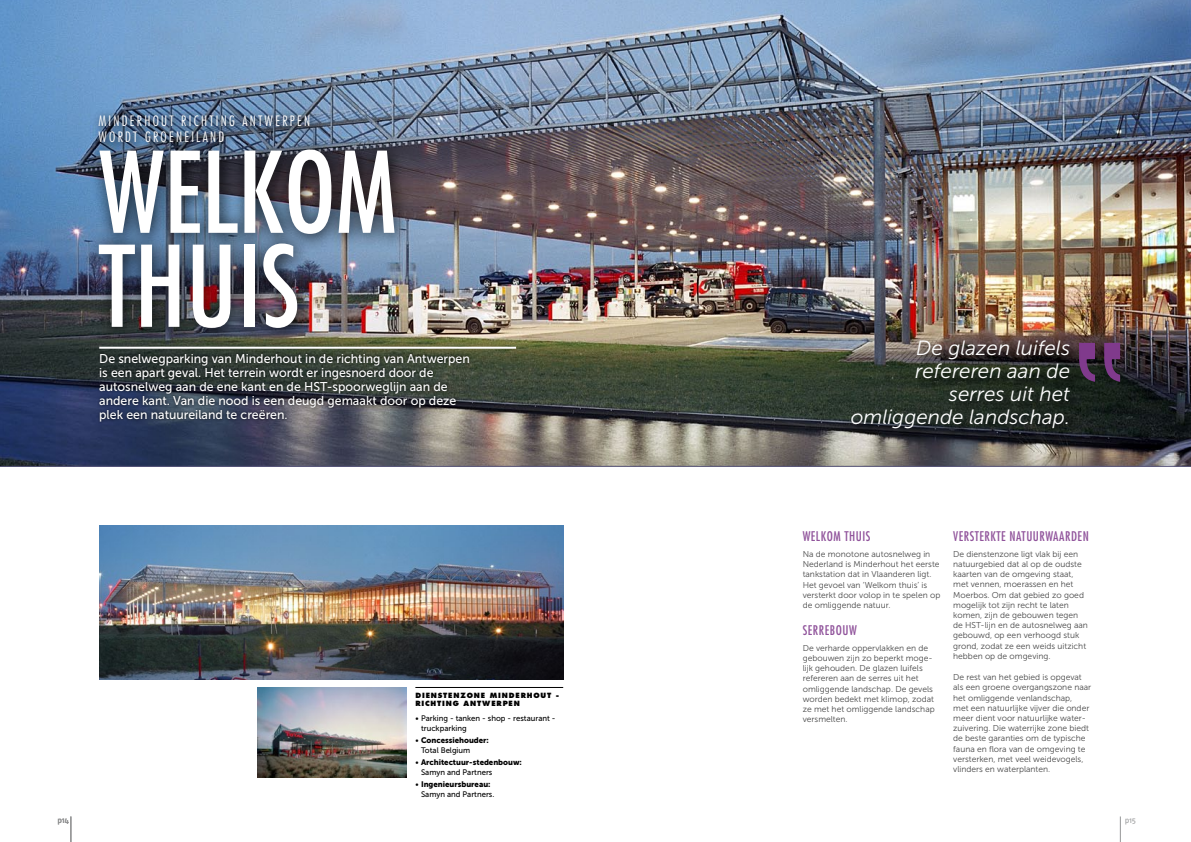
<style>
.page{position:relative;width:1191px;height:842px;background:#fff}
.page>*{position:absolute;margin:0;border:0;box-sizing:border-box;transform-origin:0 0}
.t1{font:condensed 109px/94px "Futura";color:#fff}
.t2{font:italic 20.6px/23.1px "Museo Sans 300";color:#fff;text-align:right}
.t3{font:300 condensed 14px "Futura";letter-spacing:.16em;color:#fff}
.t4{font:condensed 13px "Futura";letter-spacing:.04em;color:#90539b}
.t5{font:12.7px/14px "Museo Sans 500";color:#fff}
.t6{font:8.5px/10.2px "Museo Sans 300";color:#474747}
.t7{font:8px/9.6px "Museo Sans 500";color:#000}
.t8{font:8px "Museo Sans 900";color:#000}
.t9{font:8px "Fago OT";color:#5f6060}
.t10{font:8px "Fago OT";color:#969798}
.t11{font:800 7px/8.4px "Futura";letter-spacing:.12em;color:#000}
.s1{font-family:"Museo Sans 500"}
</style>
<div class="page">
<img style="left:0;top:0;width:1191px;height:467px">
<img style="left:257px;top:688px;width:150px;height:89px">
<img style="left:99px;top:525px;width:464px;height:154px">
<div style="left:92px;top:108px;width:229px;height:45px;background:#000;opacity:.5"></div>
<div style="left:85px;top:136px;width:326px;height:209px;background:#000;opacity:.85"></div>
<div style="left:97px;top:351px;width:375px;height:73px;background:#000;opacity:.8"></div>
<hr style="left:99px;top:347px;width:417px;height:2px;background:#fff">
<hr style="left:415px;top:687px;width:148px;height:1px;background:#000">
<svg style="left:1120px;top:816px;width:1px;height:26px"></svg>
<svg style="left:71px;top:816px;width:1px;height:26px"></svg>
<svg style="left:1082px;top:343px;width:38px;height:39px"></svg>
<div style="left:853px;top:342px;width:229px;height:99px;background:#000;opacity:.75"></div>
<h3 class="t3" style="left:99px;top:112px;width:18px">MINDER</h3>
<h3 class="t3" style="left:144px;top:112px;width:17px">HOUT</h3>
<h3 class="t3" style="left:181px;top:112px;width:36px">RICHTING</h3>
<h3 class="t3" style="left:242px;top:112px;width:16px">ANTWERPEN</h3>
<h3 class="t3" style="left:99px;top:129px;width:9px">WORDT</h3>
<h3 class="t3" style="left:145px;top:129px;width:9px">GROENEILAND</h3>
<h1 class="t1" style="left:99px;top:143px;width:294px">WELKOM<br>THUIS</h1>
<p class="t5" style="left:99px;top:351px;width:372px">De snelwegparking van Minderhout in de richting van Antwerpen is een apart geval. Het terrein wordt er ingesnoerd door de autosnelweg aan de ene kant en de HST-spoorweglijn aan de andere kant. Van die nood is een deugd gemaakt door op deze plek een natuureiland te creëren.</p>
<p class="t11" style="left:415px;top:691px;width:145px">DIENSTENZONE MINDERHOUT -<br>RICHTING ANTWERPEN</p>
<p class="t7" style="left:421px;top:714px;width:136px;text-indent:-6px">• Parking - tanken - shop - restaurant - truckparking</p>
<p class="t8" style="left:415px;top:736px;width:75px"><span class="s1">•</span> Concessiehouder:</p>
<p class="t7" style="left:421px;top:745px;width:51px">Total Belgium</p>
<p class="t8" style="left:415px;top:758px;width:108px"><span class="s1">•</span> Architectuur-stedenbouw:</p>
<p class="t7" style="left:421px;top:767px;width:73px">Samyn and Partners</p>
<p class="t8" style="left:415px;top:780px;width:77px"><span class="s1">•</span> Ingenieursbureau:</p>
<p class="t7" style="left:421px;top:789px;width:75px">Samyn and Partners.</p>
<h2 class="t2" style="left:850px;top:336px;width:221px">De glazen luifels refereren aan de<br>serres uit het omliggende landschap.</h2>
<h3 class="t4" style="left:802px;top:528px;width:69px">WELKOM THUIS</h3>
<p class="t6" style="left:802px;top:549px;width:139px">Na de monotone autosnelweg in<br>Nederland is Minderhout het eerste tankstation dat in Vlaanderen ligt.<br>Het gevoel van ‘Welkom thuis’ is versterkt door volop in te spelen op de omliggende natuur.</p>
<h3 class="t4" style="left:802px;top:622px;width:55px">SERREBOUW</h3>
<p class="t6" style="left:802px;top:643px;width:134px">De verharde oppervlakken en de gebouwen zijn zo beperkt moge&shy;lijk gehouden. De glazen luifels refereren aan de serres uit het omliggende landschap. De gevels worden bedekt met klimop, zodat ze met het omliggende landschap versmelten.</p>
<h3 class="t4" style="left:953px;top:528px;width:137px">VERSTERKTE NATUURWAARDEN</h3>
<p class="t6" style="left:953px;top:549px;width:136px">De dienstenzone ligt vlak bij een natuurgebied dat al op de oudste kaarten van de omgeving staat, met vennen, moerassen en het<br>Moerbos. Om dat gebied zo goed mogelijk tot zijn recht te laten komen, zijn de gebouwen tegen de HST-lijn en de autosnelweg aan gebouwd, op een verhoogd stuk grond, zodat ze een weids uitzicht hebben op de omgeving.</p>
<p class="t6" style="left:953px;top:672px;width:139px">De rest van het gebied is opgevat als een groene overgangszone naar het omliggende venlandschap,<br>met een natuurlijke vijver die onder meer dient voor natuurlijke water&shy;zuivering. Die waterrijke zone biedt de beste garanties om de typische fauna en flora van de omgeving te versterken, met veel weidevogels, vlinders en waterplanten.</p>
<p class="t9" style="left:58px;top:815px;width:13px">p14</p>
<p class="t10" style="left:1124px;top:815px;width:13px">p15</p>
</div>
